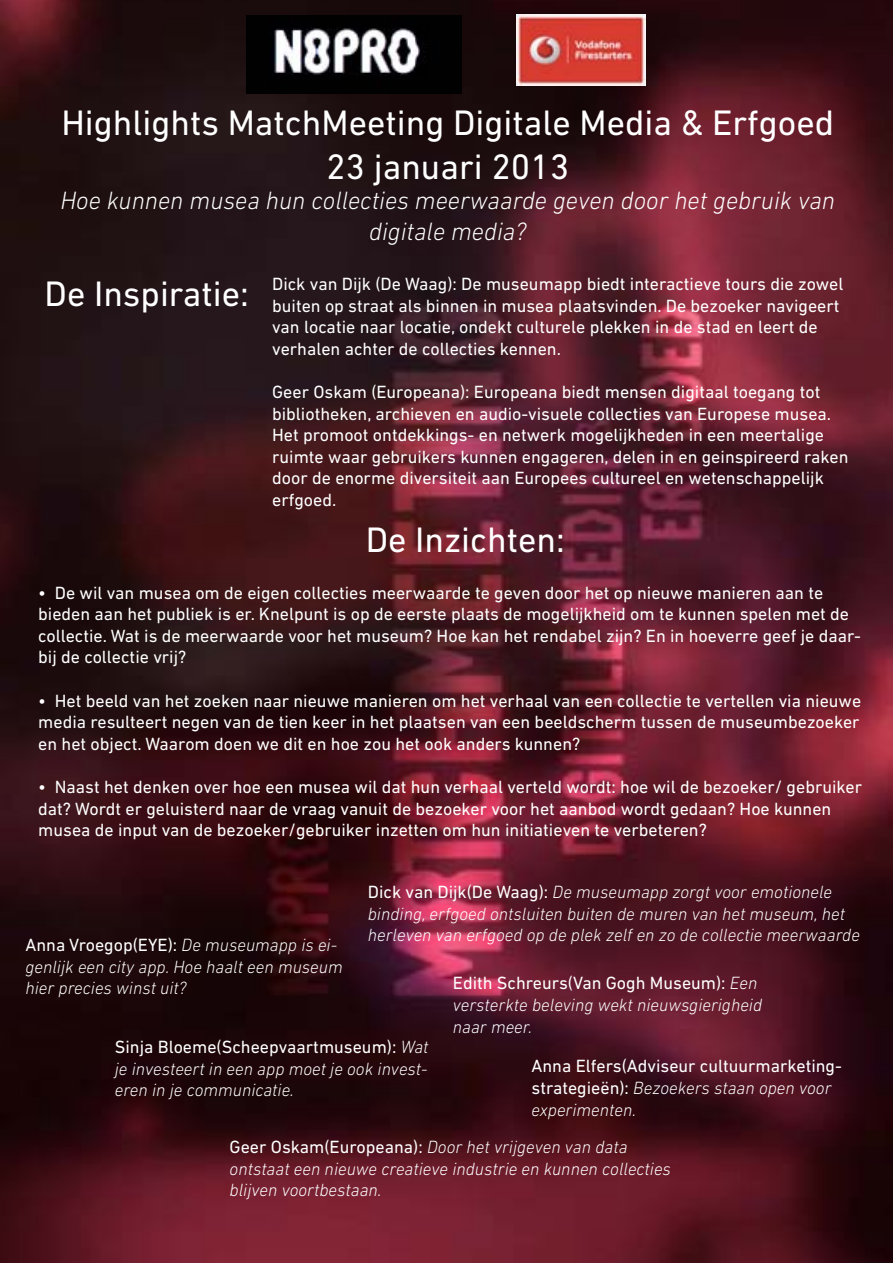
<style>
.page{position:relative;width:893px;height:1263px;background:#fff}
.page>*{position:absolute;margin:0;border:0;box-sizing:border-box;transform-origin:0 0}
.t1{font:36px/43.2px "DIN Next LT Pro";color:#fff;text-align:center}
.t2{font:italic 300 25.5px/30.6px "DIN Next LT Pro";color:#fff;text-align:center}
.t3{font:18px/21.6px "DIN Next LT Pro";color:#fff}
.t4{font:italic 300 18px/21.6px "DIN Next LT Pro";color:#fff}
.s1{font-weight:400;font-style:normal}
.s2{font-weight:300;font-style:italic}
</style>
<div class="page">
<img style="left:0;top:0;width:893px;height:1263px">
<img style="left:517px;top:15px;width:128px;height:70px">
<img style="left:247px;top:15px;width:214px;height:78px">
<h1 class="t1" style="left:61px;top:101px;width:774px">Highlights MatchMeeting Digitale Media &amp; Erfgoed<br>23 januari 2013</h1>
<h2 class="t2" style="left:60px;top:185px;width:776px">Hoe kunnen musea hun collecties meerwaarde geven door het gebruik van digitale media?</h2>
<p class="t3" style="left:272px;top:273px;width:573px">Dick van Dijk (De Waag): De museumapp biedt interactieve tours die zowel buiten op straat als binnen in musea plaatsvinden. De bezoeker navigeert van locatie naar locatie, ondekt culturele plekken in de stad en leert de verhalen achter de collecties kennen.</p>
<p class="t3" style="left:272px;top:381px;width:578px">Geer Oskam (Europeana): Europeana biedt mensen digitaal toegang tot bibliotheken, archieven en audio-visuele collecties van Europese musea.<br>Het promoot ontdekkings- en netwerk mogelijkheden in een meertalige ruimte waar gebruikers kunnen engageren, delen in en geinspireerd raken door de enorme diversiteit aan Europees cultureel en wetenschappelijk erfgoed.</p>
<h1 class="t1" style="left:45px;top:271px;width:206px">De Inspiratie:</h1>
<h1 class="t1" style="left:366px;top:518px;width:201px">De Inzichten:</h1>
<p class="t3" style="left:38px;top:581px;width:824px">• De wil van musea om de eigen collecties meerwaarde te geven door het op nieuwe manieren aan te bieden aan het publiek is er. Knelpunt is op de eerste plaats de mogelijkheid om te kunnen spelen met de collectie. Wat is de meerwaarde voor het museum? Hoe kan het rendabel zijn? En in hoeverre geef je daar&shy;bij de collectie vrij?</p>
<p class="t3" style="left:38px;top:689px;width:824px;text-align:justify">• Het beeld van het zoeken naar nieuwe manieren om het verhaal van een collectie te vertellen via nieuwe media resulteert negen van de tien keer in het plaatsen van een beeldscherm tussen de museumbezoeker en het object. Waarom doen we dit en hoe zou het ook anders kunnen?</p>
<p class="t3" style="left:38px;top:776px;width:825px">• Naast het denken over hoe een musea wil dat hun verhaal verteld wordt: hoe wil de bezoeker/ gebruiker dat? Wordt er geluisterd naar de vraag vanuit de bezoeker voor het aanbod wordt gedaan? Hoe kunnen musea de input van de bezoeker/gebruiker inzetten om hun initiatieven te verbeteren?</p>
<p class="t4" style="left:26px;top:934px;width:319px"><span class="s1">Anna Vroegop(EYE):</span> De museumapp is ei&shy;genlijk een city app. Hoe haalt een museum hier precies winst uit?</p>
<p class="t4" style="left:368px;top:881px;width:494px"><span class="s1">Dick van Dijk(De Waag):</span> De museumapp zorgt voor emotionele binding, erfgoed ontsluiten buiten de muren van het museum, het herleven van erfgoed op de plek zelf en zo de collectie meerwaarde</p>
<p class="t4" style="left:453px;top:972px;width:311px"><span class="s1">Edith Schreurs(Van Gogh Museum):</span> Een versterkte beleving wekt nieuwsgierigheid naar meer.</p>
<p class="t4" style="left:115px;top:1036px;width:315px;text-align:justify"><span class="s1">Sinja Bloeme(Scheepvaartmuseum):</span> Wat je investeert in een app moet je ook invest&shy;eren in je communicatie.</p>
<p class="t3" style="left:531px;top:1055px;width:312px">Anna Elfers(Adviseur cultuurmarketing&shy;strategieën): <span class="s2">Bezoekers staan open voor experimenten.</span></p>
<p class="t4" style="left:230px;top:1136px;width:443px"><span class="s1">Geer Oskam(Europeana):</span> Door het vrijgeven van data ontstaat een nieuwe creatieve industrie en kunnen collecties blijven voortbestaan.</p>
</div>
